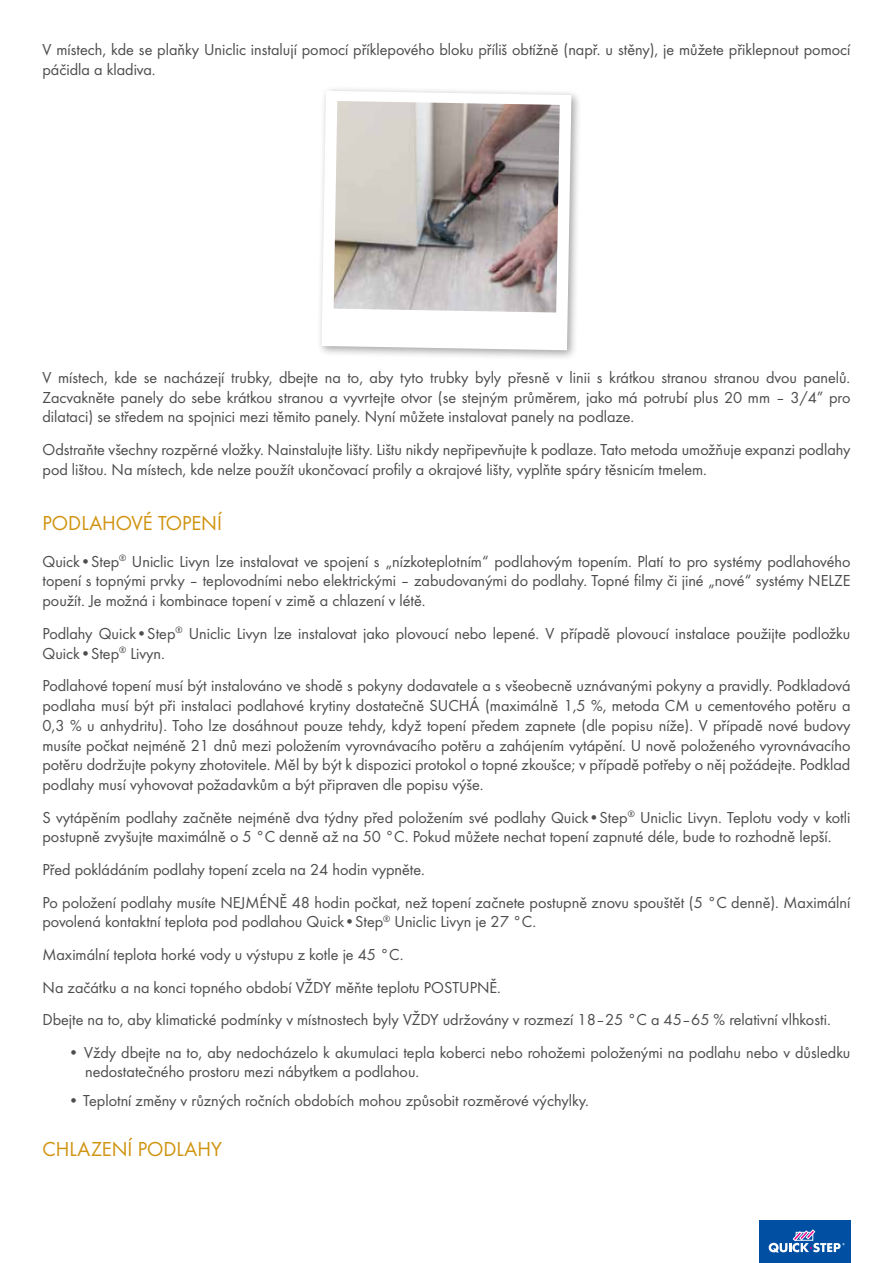
<style>
.page{position:relative;width:893px;height:1263px;background:#fff}
.page>*{position:absolute;margin:0;border:0;box-sizing:border-box;transform-origin:0 0}
.t1{font:21px "Futura Boo";letter-spacing:.005em;color:#d09411}
.t2{font:21px "Futura Boo";letter-spacing:.03em;color:#d09411}
.t3{font:16.5px/19.8px "Futura Boo";color:#4d4d4f}
</style>
<div class="page">
<div style="left:759px;top:1220px;width:91px;height:42px;background:#004fa3"></div>
<svg style="left:769px;top:1229px;width:75px;height:23px"></svg>
<div style="left:316px;top:86px;width:267px;height:275px;background:#000;opacity:.36"></div>
<svg style="left:322px;top:91px;width:249px;height:259px"></svg>
<img style="left:334px;top:101px;width:226px;height:211px">
<p class="t3" style="left:43px;top:39px;width:809px">V místech, kde se plaňky Uniclic instalují pomocí příklepového bloku příliš obtížně (např. u stěny), je můžete přiklepnout pomocí páčidla a kladiva.</p>
<p class="t3" style="left:43px;top:367px;width:809px;text-align:justify">V místech, kde se nacházejí trubky, dbejte na to, aby tyto trubky byly přesně v linii s krátkou stranou stranou dvou panelů.<br>Zacvakněte panely do sebe krátkou stranou a vyvrtejte otvor (se stejným průměrem, jako má potrubí plus 20 mm – 3/4” pro dilataci) se středem na spojnici mezi těmito panely. Nyní můžete instalovat panely na podlaze.</p>
<p class="t3" style="left:43px;top:439px;width:809px">Odstraňte všechny rozpěrné vložky. N ainstalujte lišty. Lištu nikdy nepřipevňujte k podlaze. Tato metoda umožňuje expanzi podlahy pod lištou. N a místech, kde nelze použít ukončovací profily a okrajové lišty, vyplňte spáry těsnicím tmelem.</p>
<p class="t1" style="left:43px;top:510px;width:181px">PODLAHOVÉ TOPEN Í</p>
<p class="t3" style="left:43px;top:551px;width:809px">Quick•Step<sup>®</sup> Uniclic Livyn lze instalovat ve spojení s „nízkoteplotním“ podlahovým topením. Platí to pro systémy podlahového topení s topnými prvky – teplovodními nebo elektrickými – zabudovanými do podlahy. Topné filmy či jiné „nové“ systémy NELZE použít. Je možná i kombinace topení v zimě a chlazení v létě.</p>
<p class="t3" style="left:43px;top:623px;width:809px">Podlahy Quick•Step<sup>®</sup> Uniclic Livyn lze instalovat jako plovoucí nebo lepené. V případě plovoucí instalace použijte podložku<br>Quick•Step<sup>®</sup> Livyn.</p>
<p class="t3" style="left:43px;top:676px;width:809px;text-align:justify">Podlahové topení musí být instalováno ve shodě s pokyny dodavatele a s všeobecně uznávanými pokyny a pravidly. Podkladová podlaha musí být při instalaci podlahové krytiny dostatečně SUCHÁ (maximálně 1,5 %, metoda CM u cementového potěru a 0,3 % u anhydritu). Toho lze dosáhnout pouze tehdy, když topení předem zapnete (dle popisu níže). V případě nové budovy musíte počkat nejméně 21 dnů mezi položením vyrovnávacího potěru a zahájením vytápění. U nově položeného vyrovnávacího potěru dodržujte pokyny zhotovitele. Měl by být k dispozici protokol o topné zkoušce; v případě potřeby o něj požádejte. Podklad podlahy musí vyhovovat požadavkům a být připraven dle popisu výše.</p>
<p class="t3" style="left:43px;top:807px;width:809px">S vytápěním podlahy začněte nejméně dva týdny před položením své podlahy Quick•Step<sup>®</sup> Uniclic Livyn. Teplotu vody v kotli postupně zvyšujte maximálně o 5 °C denně až na 50 °C. Pokud můžete nechat topení zapnuté déle, bude to rozhodně lepší.</p>
<p class="t3" style="left:43px;top:853px;width:809px;line-height:32.5px">Před pokládáním podlahy topení zcela na 24 hodin vypněte.<br>Po položení podlahy musíte NEJMÉN Ě 48 hodin počkat, než topení začnete postupně znovu spouštět (5 °C denně). Maximální</p>
<p class="t3" style="left:43px;top:905px;width:790px;line-height:32.5px">povolená kontaktní teplota pod podlahou Quick•Step<sup>®</sup> Uniclic Livyn je 27 °C.<br>Maximální teplota horké vody u výstupu z kotle je 45 °C.<br>Na začátku a na konci topného období VŽDY měňte teplotu POSTUPN Ě.<br>Dbejte na to, aby klimatické podmínky v místnostech byly VŽDY udržovány v rozmezí 18–25 °C a 45–65 % relativní vlhkosti.</p>
<p class="t3" style="left:85px;top:1042px;width:767px;text-indent:-17px">• Vždy dbejte na to, aby nedocházelo k akumulaci tepla koberci nebo rohožemi položenými na podlahu nebo v důsledku nedostatečného prostoru mezi nábytkem a podlahou.</p>
<p class="t3" style="left:68px;top:1090px;width:522px">• Teplotní změny v různých ročních obdobích mohou způsobit rozměrové výchylky.</p>
<p class="t2" style="left:43px;top:1137px;width:181px">Ch lazení podlahy</p>
</div>
